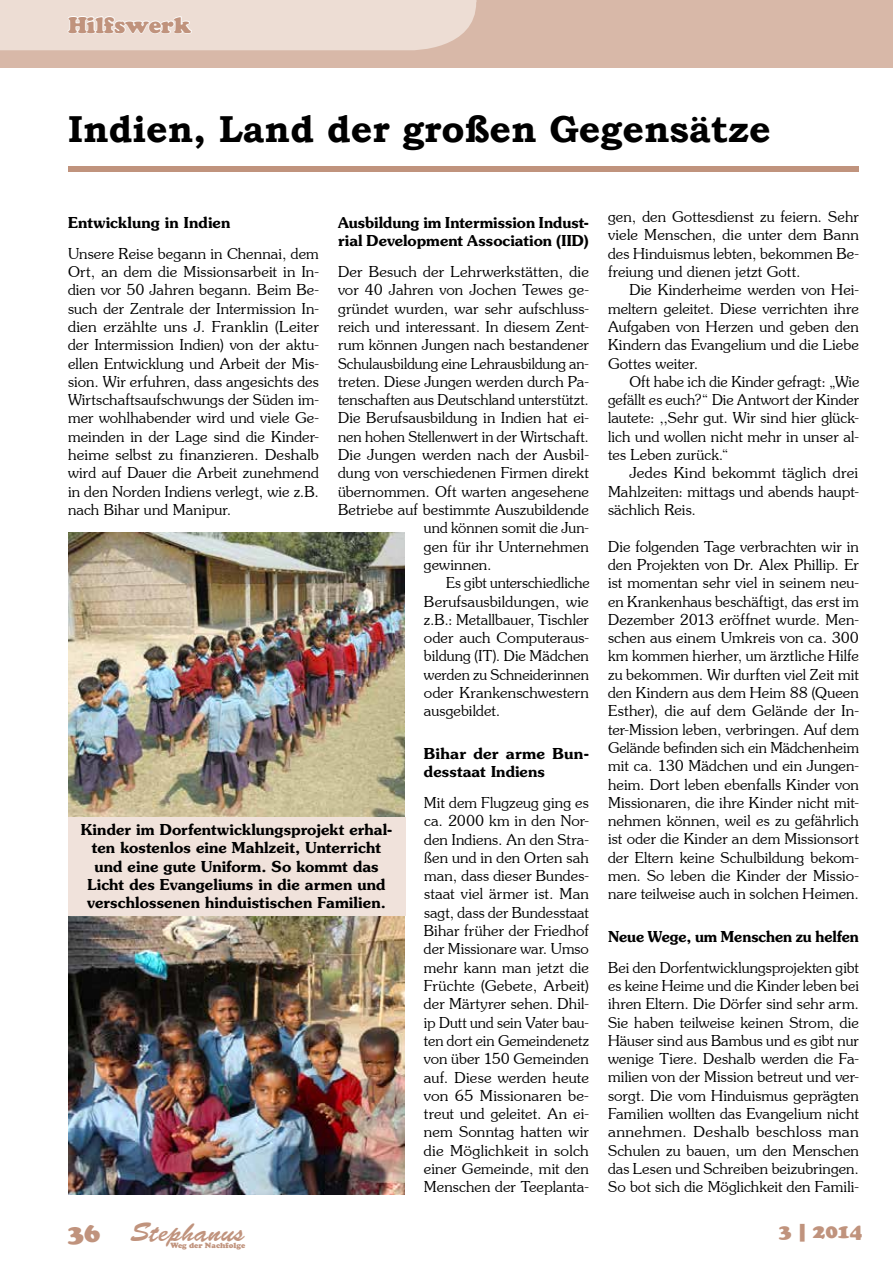
<style>
.page{position:relative;width:893px;height:1263px;background:#fff}
.page>*{position:absolute;margin:0;border:0;box-sizing:border-box;transform-origin:0 0}
.t1{font:700 37.5px "Bookman Old Style";color:#000}
.t2{font:27px "Banff Plain";letter-spacing:.02em;color:#c0937d}
.t3{font:25.5px "Cooper Black Std";color:#c0937d}
.t4{font:22.5px "Cooper Black Std";color:#c0937d}
.t5{font:900 21px "Cooper";color:#c0937d}
.t6{font:15px/18.3px "Southern Plain";letter-spacing:.005em;color:#000;text-align:justify}
.t7{font:700 15px/18.3px "Southern";letter-spacing:.005em;color:#000}
.t8{font:7.5px "Cooper Black Std";color:#c0937d}
</style>
<div class="page">
<div style="left:0;top:0;width:892px;height:68px;background:#d8b8a8"></div>
<svg style="left:0;top:0;width:477px;height:51px;background:#ecdcd3"></svg>
<div style="left:68px;top:166px;width:791px;height:6px;background:#c0937d"></div>
<img style="left:68px;top:533px;width:337px;height:284px">
<img style="left:68px;top:916px;width:337px;height:279px">
<div style="left:68px;top:817px;width:337px;height:99px;background:#f0e2db"></div>
<h3 class="t4" style="left:68px;top:11px;width:125px">Hilfswerk</h3>
<h1 class="t1" style="left:68px;top:102px;width:704px">Indien, Land der großen Gegensätze</h1>
<p class="t7" style="left:68px;top:213px;width:164px">Entwicklung in Indien</p>
<p class="t6" style="left:68px;top:244px;width:252px">Unsere Reise begann in Chennai, dem Ort, an dem die Missionsarbeit in In&shy;dien vor 50 Jahren begann. Beim Be&shy;such der Zentrale der Intermission In&shy;dien erzählte uns J. Franklin (Leiter der Intermission Indien) von der aktu&shy;ellen Entwicklung und Arbeit der Mis&shy;sion. Wir erfuhren, dass angesichts des Wirtschaftsaufschwungs der Süden im&shy;mer wohlhabender wird und viele Ge&shy;meinden in der Lage sind die Kinder&shy;heime selbst zu finanzieren. Deshalb wird auf Dauer die Arbeit zunehmend in den Norden Indiens verlegt, wie z.B. nach Bihar und Manipur.</p>
<p class="t7" style="left:338px;top:213px;width:252px">Ausbildung im Intermission Indust&shy;rial Development Association (IID)</p>
<p class="t6" style="left:338px;top:262px;width:252px">Der Besuch der Lehrwerkstätten, die</p>
<p class="t6" style="left:338px;top:280px;width:252px">vor 40 Jahren von Jochen Tewes ge-</p>
<p class="t6" style="left:338px;top:299px;width:252px">gründet wurden, war sehr aufschluss-</p>
<p class="t6" style="left:338px;top:317px;width:252px">reich und interessant. In diesem Zent-</p>
<p class="t6" style="left:338px;top:335px;width:252px">rum können Jungen nach bestandener</p>
<p class="t6" style="left:338px;top:354px;width:252px">Schulausbildung eine Lehrausbildung an-</p>
<p class="t6" style="left:338px;top:372px;width:252px">treten. Diese Jungen werden durch Pa-</p>
<p class="t6" style="left:338px;top:390px;width:252px">tenschaften aus Deutschland unterstützt.</p>
<p class="t6" style="left:338px;top:408px;width:252px">Die Berufsausbildung in Indien hat ei-</p>
<p class="t6" style="left:338px;top:427px;width:252px">nen hohen Stellenwert in der Wirtschaft.</p>
<p class="t6" style="left:338px;top:445px;width:252px">Die Jungen werden nach der Ausbil-</p>
<p class="t6" style="left:338px;top:463px;width:252px">dung von verschiedenen Firmen direkt</p>
<p class="t6" style="left:338px;top:482px;width:252px">übernommen. Oft warten angesehene</p>
<p class="t6" style="left:338px;top:500px;width:252px">Betriebe auf bestimmte Auszubildende</p>
<p class="t6" style="left:424px;top:518px;width:166px">und können somit die Jun-</p>
<p class="t6" style="left:424px;top:537px;width:166px">gen für ihr Unternehmen</p>
<p class="t6" style="left:424px;top:555px;width:69px">gewinnen.</p>
<p class="t6" style="left:446px;top:573px;width:145px">Es gibt unterschiedliche</p>
<p class="t6" style="left:424px;top:592px;width:166px">Berufsausbildungen, wie</p>
<p class="t6" style="left:424px;top:610px;width:166px">z.B.: Metallbauer, Tischler</p>
<p class="t6" style="left:424px;top:628px;width:166px">oder auch Computeraus-</p>
<p class="t6" style="left:424px;top:646px;width:166px">bildung (IT). Die Mädchen</p>
<p class="t6" style="left:424px;top:665px;width:166px">werden zu Schneiderinnen</p>
<p class="t6" style="left:424px;top:683px;width:166px">oder Krankenschwestern</p>
<p class="t6" style="left:424px;top:701px;width:78px">ausgebildet.</p>
<p class="t7" style="left:424px;top:744px;width:166px">Bihar der arme Bun&shy;desstaat Indiens</p>
<p class="t6" style="left:424px;top:793px;width:166px">Mit dem Flugzeug ging es ca. 2000 km in den Nor&shy;den Indiens. An den Stra&shy;ßen und in den Orten sah man, dass dieser Bundes&shy;staat viel ärmer ist. Man sagt, dass der Bundesstaat Bihar früher der Friedhof der Missionare war. Umso mehr kann man jetzt die Früchte (Gebete, Arbeit) der Märtyrer sehen. Dhil&shy;ip Dutt und sein Vater bau&shy;ten dort ein Gemeindenetz von über 150 Gemeinden auf. Diese werden heute von 65 Missionaren be&shy;treut und geleitet. An ei&shy;nem Sonntag hatten wir die Möglichkeit in solch einer Gemeinde, mit den Menschen der Teeplanta-</p>
<p class="t7" style="left:81px;top:820px;width:313px;text-align:center">Kinder im Dorfentwicklungsprojekt erhal&shy;ten kostenlos eine Mahlzeit, Unterricht und eine gute Uniform. So kommt das Licht des Evangeliums in die armen und verschlossenen hinduistischen Familien.</p>
<p class="t6" style="left:608px;top:207px;width:252px">gen, den Gottesdienst zu feiern. Sehr viele Menschen, die unter dem Bann des Hinduismus lebten, bekommen Be&shy;freiung und dienen jetzt Gott.</p>
<p class="t6" style="left:608px;top:280px;width:252px;text-indent:21px">Die Kinderheime werden von Hei&shy;meltern geleitet. Diese verrichten ihre Aufgaben von Herzen und geben den Kindern das Evangelium und die Liebe Gottes weiter.</p>
<p class="t6" style="left:608px;top:372px;width:253px;text-indent:21px">Oft habe ich die Kinder gefragt: „Wie gefällt es euch?“ Die Antwort der Kinder lautete: ,,Sehr gut. Wir sind hier glück&shy;lich und wollen nicht mehr in unser al&shy;tes Leben zurück.“</p>
<p class="t6" style="left:608px;top:463px;width:252px;text-indent:21px">Jedes Kind bekommt täglich drei Mahlzeiten: mittags und abends haupt&shy;sächlich Reis.</p>
<p class="t6" style="left:608px;top:537px;width:252px">Die folgenden Tage verbrachten wir in den Projekten von Dr. Alex Phillip. Er ist momentan sehr viel in seinem neu&shy;en Krankenhaus beschäftigt, das erst im Dezember 2013 eröffnet wurde. Men&shy;schen aus einem Umkreis von ca. 300 km kommen hierher, um ärztliche Hilfe zu bekommen. Wir durften viel Zeit mit den Kindern aus dem Heim 88 (Queen Esther), die auf dem Gelände der In&shy;ter-Mission leben, verbringen. Auf dem Gelände befinden sich ein Mädchenheim mit ca. 130 Mädchen und ein Jungen&shy;heim. Dort leben ebenfalls Kinder von Missionaren, die ihre Kinder nicht mit&shy;nehmen können, weil es zu gefährlich ist oder die Kinder an dem Missionsort der Eltern keine Schulbildung bekom&shy;men. So leben die Kinder der Missio&shy;nare teilweise auch in solchen Heimen.</p>
<p class="t7" style="left:608px;top:927px;width:252px">Neue Wege, um Menschen zu helfen</p>
<p class="t6" style="left:608px;top:958px;width:252px">Bei den Dorfentwicklungsprojekten gibt es keine Heime und die Kinder leben bei ihren Eltern. Die Dörfer sind sehr arm.<br>Sie haben teilweise keinen Strom, die Häuser sind aus Bambus und es gibt nur wenige Tiere. Deshalb werden die Fa&shy;milien von der Mission betreut und ver&shy;sorgt. Die vom Hinduismus geprägten Familien wollten das Evangelium nicht annehmen. Deshalb beschloss man Schulen zu bauen, um den Menschen das Lesen und Schreiben beizubringen.<br>So bot sich die Möglichkeit den Famili-</p>
<h3 class="t3" style="left:68px;top:1218px;width:34px">36</h3>
<h2 class="t2" style="left:130px;top:1217px;width:116px">Stephanus</h2>
<h3 class="t5" style="left:779px;top:1218px;width:85px">3 | 2014</h3>
<p class="t8" style="left:170px;top:1241px;width:76px">Weg der Nachfolge</p>
</div>
